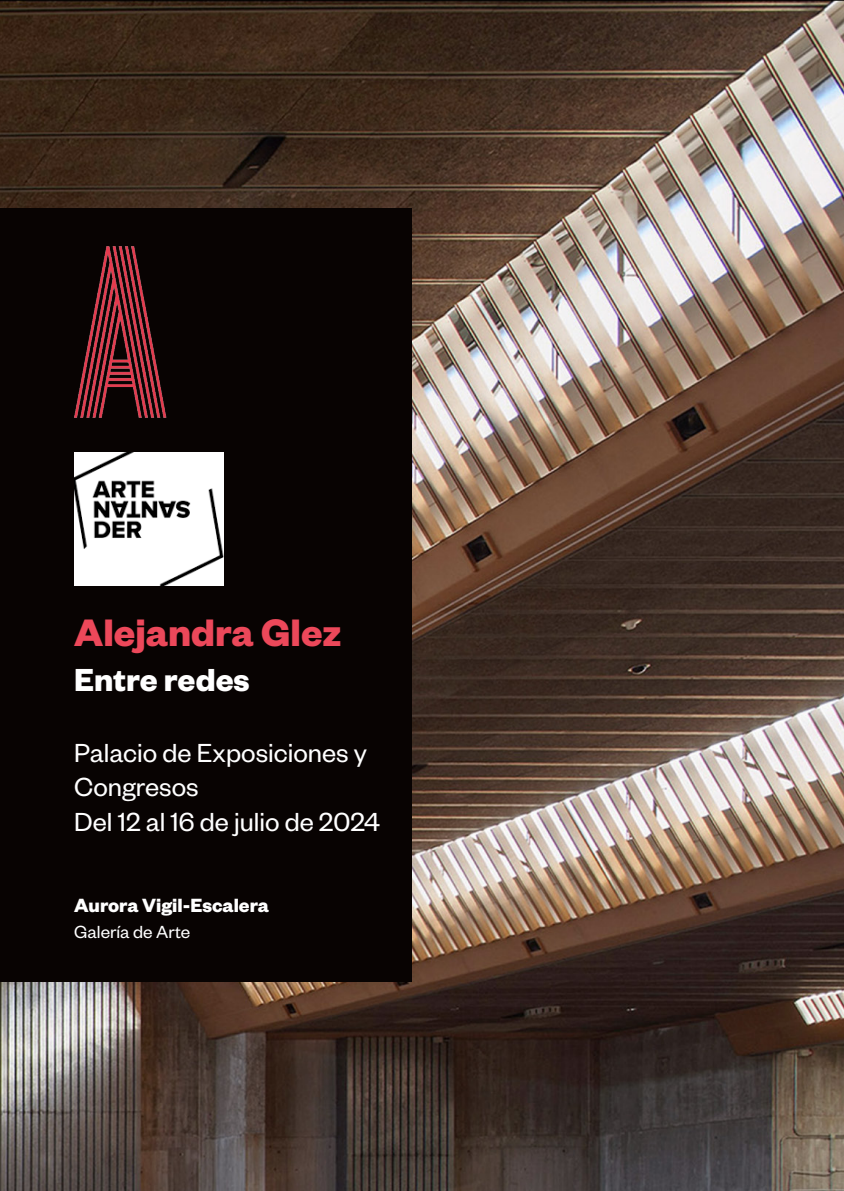
<style>
.page{position:relative;width:844px;height:1191px;background:#fff}
.page>*{position:absolute;margin:0;border:0;box-sizing:border-box;transform-origin:0 0}
.t1{font:700 42px "Founders Grotesk";color:#ec485a}
.t2{font:700 35px "Founders Grotesk";color:#fff}
.t3{font:28.7px/34.5px "Founders Grotesk";color:#fff}
.t4{font:700 21px "Founders Grotesk";color:#fff}
.t5{font:19.25px "Founders Grotesk";color:#fff}
</style>
<div class="page">
<img style="left:0;top:1px;width:843px;height:1190px">
<div style="left:0;top:208px;width:412px;height:774px;background:#080302"></div>
<img style="left:74px;top:247px;width:92px;height:171px">
<img style="left:74px;top:452px;width:149px;height:133px">
<p class="t1" style="left:74px;top:606px;width:269px">Alejandra Glez</p>
<p class="t2" style="left:74px;top:657px;width:177px">Entre redes</p>
<p class="t3" style="left:74px;top:734px;width:307px">Palacio de Exposiciones y<br>Congresos<br>Del 12 al 16 de julio de 2024</p>
<p class="t4" style="left:74px;top:892px;width:196px">Aurora Vigil-Escalera</p>
<p class="t5" style="left:74px;top:920px;width:117px">Galería de Arte</p>
</div>
